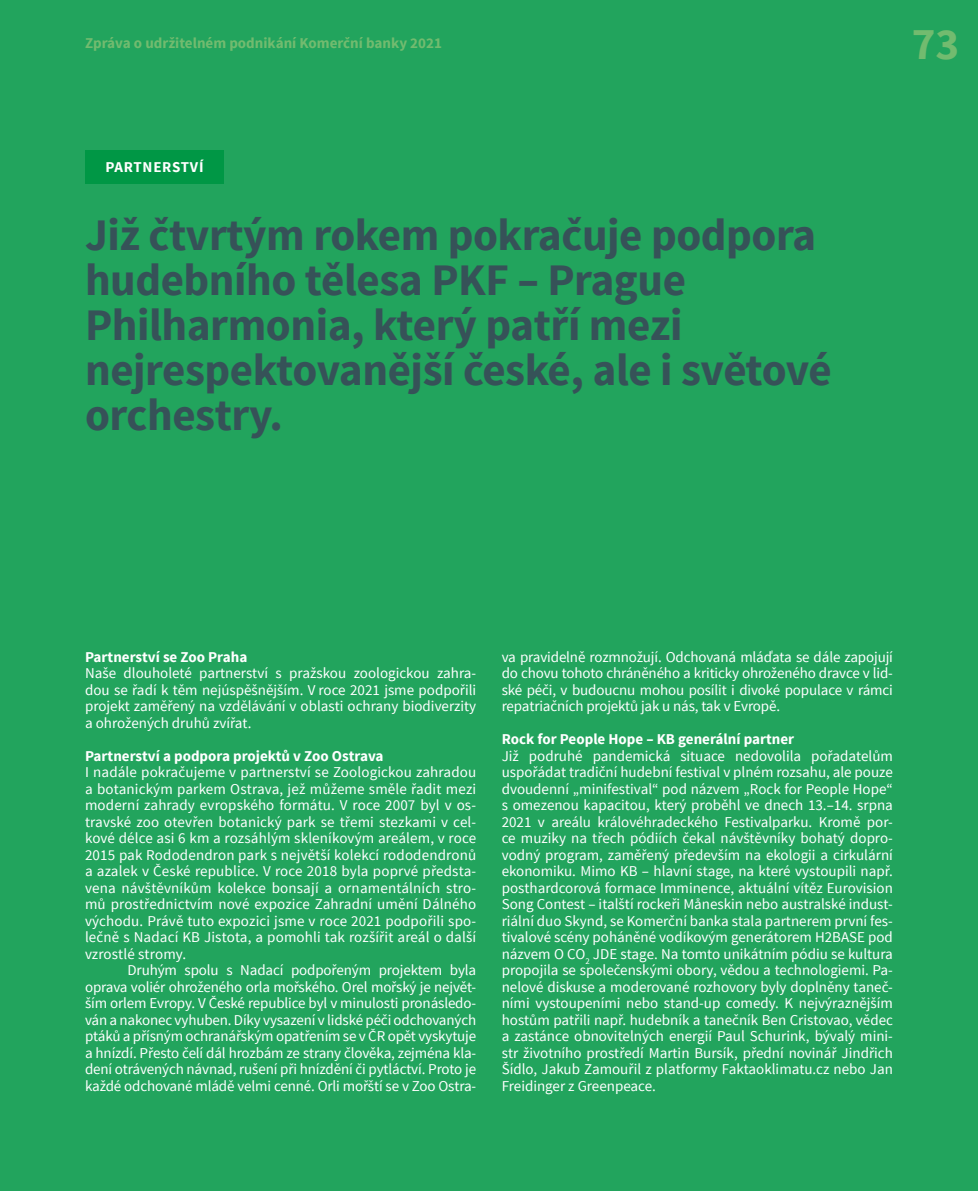
<style>
.page{position:relative;width:978px;height:1191px;background:#22a45d}
.page>*{position:absolute;margin:0;border:0;box-sizing:border-box;transform-origin:0 0}
.t1{font:700 45px/45px "Source Sans Pro";letter-spacing:-.01em;color:#365258}
.t2{font:700 45px "Source Sans Pro";color:#72bb6f}
.t3{font:15px/16.5px "Source Sans Pro";letter-spacing:-.005em;color:#fff;text-align:justify}
.t4{font:700 15px "Source Sans Pro";color:#fff}
.t5{font:700 15px "Source Sans Pro";color:#72bb6f}
.t6{font:700 15px "Source Sans Pro";letter-spacing:.05em;color:#fff}
</style>
<div class="page">
<div style="left:85px;top:150px;width:139px;height:33px;background:#009745"></div>
<p class="t5" style="left:85px;top:33px;width:358px">Zpráva o udržitelném podnikání Komerční banky 2021</p>
<h1 class="t2" style="left:912px;top:15px;width:49px">73</h1>
<p class="t6" style="left:105px;top:158px;width:100px">PARTNERSTVÍ</p>
<h1 class="t1" style="left:85px;top:214px;width:748px">Již čtvrtým rokem pokračuje podpora hudebního tělesa PKF – Prague<br>Philharmonia, který patří mezi nejrespektovanější české, ale i světové orchestry.</h1>
<p class="t4" style="left:85px;top:647px;width:164px">Partnerství se Zoo Praha</p>
<p class="t3" style="left:85px;top:665px;width:393px">Naše dlouholeté partnerství s pražskou zoologickou zahra&shy;dou se řadí k těm nejúspěšnějším. V roce 2021 jsme podpořili projekt zaměřený na vzdělávání v oblasti ochrany biodiverzity a ohrožených druhů zvířat.</p>
<p class="t4" style="left:85px;top:746px;width:300px">Partnerství a podpora projektů v Zoo Ostrava</p>
<p class="t3" style="left:85px;top:764px;width:393px">I nadále pokračujeme v partnerství se Zoologickou zahradou a botanickým parkem Ostrava, jež můžeme směle řadit mezi moderní zahrady evropského formátu. V roce 2007 byl v os&shy;travské zoo otevřen botanický park se třemi stezkami v cel&shy;kové délce asi 6 km a rozsáhlým skleníkovým areálem, v roce 2015 pak Rododendron park s největší kolekcí rododendronů a azalek v České republice. V roce 2018 byla poprvé předsta&shy;vena návštěvníkům kolekce bonsají a ornamentálních stro&shy;mů prostřednictvím nové expozice Zahradní umění Dálného východu. Právě tuto expozici jsme v roce 2021 podpořili spo&shy;lečně s Nadací KB Jistota, a pomohli tak rozšířit areál o další vzrostlé stromy.</p>
<p class="t3" style="left:85px;top:962px;width:393px;text-indent:43px">Druhým spolu s Nadací podpořeným projektem byla oprava voliér ohroženého orla mořského. Orel mořský je největ&shy;ším orlem Evropy. V České republice byl v minulosti pronásledo&shy;ván a nakonec vyhuben. Díky vysazení v lidské péči odchovaných ptáků a přísným ochranářským opatřením se v ČR opět vyskytuje a hnízdí. Přesto čelí dál hrozbám ze strany člověka, zejména kla&shy;dení otrávených návnad, rušení při hnízdění či pytláctví. Proto je každé odchované mládě velmi cenné. Orli mořští se v Zoo Ostra-</p>
<p class="t3" style="left:502px;top:649px;width:393px">va pravidelně rozmnožují. Odchovaná mláďata se dále zapojují do chovu tohoto chráněného a kriticky ohroženého dravce v lid&shy;ské péči, v budoucnu mohou posílit i divoké populace v rámci repatriačních projektů jak u nás, tak v Evropě.</p>
<p class="t4" style="left:502px;top:729px;width:294px">Rock for People Hope – KB generální partner</p>
<p class="t3" style="left:502px;top:748px;width:393px">Již podruhé pandemická situace nedovolila pořadatelům uspořádat tradiční hudební festival v plném rozsahu, ale pouze dvoudenní „minifestival“ pod názvem „Rock for People Hope“ s omezenou kapacitou, který proběhl ve dnech 13.–14. srpna 2021 v areálu královéhradeckého Festivalparku. Kromě por&shy;ce muziky na třech pódiích čekal návštěvníky bohatý dopro&shy;vodný program, zaměřený především na ekologii a cirkulární ekonomiku. Mimo KB – hlavní stage, na které vystoupili např. posthardcorová formace Imminence, aktuální vítěz Eurovision Song Contest – italští rockeři Måneskin nebo australské indust&shy;riální duo Skynd, se Komerční banka stala partnerem první fes&shy;tivalové scény poháněné vodíkovým generátorem H2BASE pod názvem O CO<sub>2</sub> JDE stage. Na tomto unikátním pódiu se kultura propojila se společenskými obory, vědou a technologiemi. Pa&shy;nelové diskuse a moderované rozhovory byly doplněny taneč&shy;ními vystoupeními nebo stand-up comedy. K nejvýraznějším hostům patřili např. hudebník a tanečník Ben Cristovao, vědec a zastánce obnovitelných energií Paul Schurink, bývalý mini&shy;str životního prostředí Martin Bursík, přední novinář Jindřich Šídlo, Jakub Zamouřil z platformy Faktaoklimatu.cz nebo Jan Freidinger z Greenpeace.</p>
</div>
